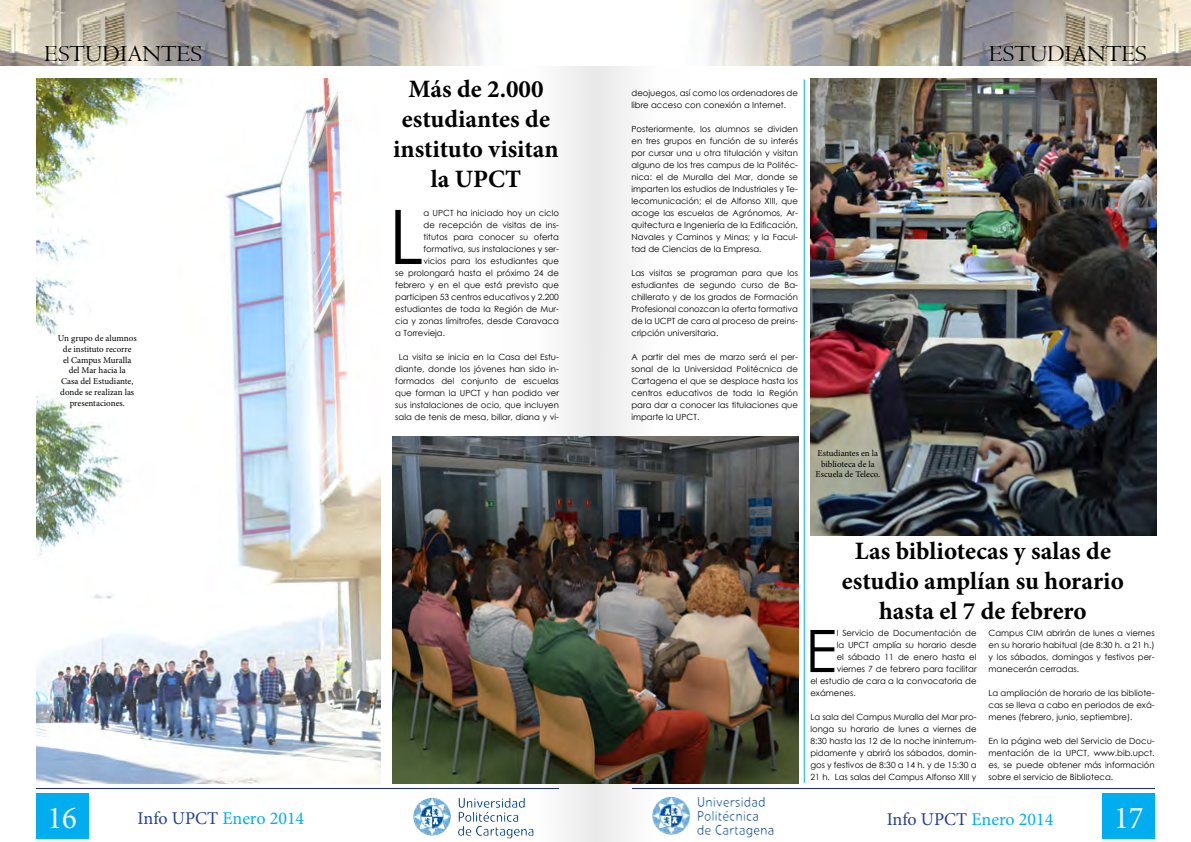
<style>
.page{position:relative;width:1191px;height:842px;background:#fff}
.page>*{position:absolute;margin:0;border:0;box-sizing:border-box;transform-origin:0 0}
.t1{font:75.3px "Century Gothic";color:#000}
.t2{font:58.6px "Century Gothic";color:#000}
.t3{font:31.8px "Minion Pro";color:#fff;scale:.96 1}
.t4{font:700 25px/30px "Minion Pro";color:#000;text-align:center}
.t5{font:24px "Centaur";color:#000}
.t6{font:18px "Minion Pro";color:#00aeef}
.t7{font:9px/10.8px "Minion Pro";color:#000;text-align:center}
.t8{font:8.5px/12px "Century Gothic";color:#000;text-align:justify}
.s1{color:#25408f}
</style>
<div class="page">
<div style="left:501px;top:1px;width:94px;height:841px;background:linear-gradient(to right,#fff,#ebebec)"></div>
<div style="left:595px;top:1px;width:94px;height:841px;background:linear-gradient(to right,#eaeaeb,#fff)"></div>
<div style="left:36px;top:793px;width:52px;height:45px;background:#00aeef"></div>
<div style="left:1102px;top:794px;width:52px;height:45px;background:#00aeef"></div>
<hr style="left:36px;top:788px;width:523px;height:1px;background:#1d2b7a">
<hr style="left:632px;top:788px;width:522px;height:1px;background:#1d2b7a">
<img style="left:0;top:0;width:1191px;height:65px">
<img style="left:647px;top:789px;width:127px;height:51px">
<img style="left:413px;top:789px;width:146px;height:53px">
<img style="left:393px;top:437px;width:405px;height:346px">
<img style="left:36px;top:79px;width:345px;height:704px">
<img style="left:810px;top:79px;width:346px;height:457px">
<hr style="left:804px;top:79px;width:1px;height:704px;background:#00aeef">
<h3 class="t5" style="left:45px;top:39px;width:159px">ESTUDIANTES</h3>
<h3 class="t5" style="left:989px;top:39px;width:159px">ESTUDIANTES</h3>
<p class="t7" style="left:58px;top:333px;width:80px">Un grupo de alumnos de instituto recorre<br>el Campus Muralla del Mar hacia la<br>Casa del Estudiante, donde se realizan las presentaciones.</p>
<h3 class="t4" style="left:393px;top:74px;width:167px">Más de 2.000 estudiantes de instituto visitan la UPCT</h3>
<h1 class="t1" style="left:389px;top:184px;width:36px">L</h1>
<p class="t8" style="left:423px;top:207px;width:137px">a UPCT ha iniciado hoy un ciclo</p>
<p class="t8" style="left:423px;top:219px;width:137px">de recepción de visitas de ins-</p>
<p class="t8" style="left:423px;top:231px;width:137px">titutos para conocer su oferta</p>
<p class="t8" style="left:423px;top:243px;width:137px">formativa, sus instalaciones y ser-</p>
<p class="t8" style="left:423px;top:255px;width:137px">vicios para los estudiantes que</p>
<p class="t8" style="left:395px;top:267px;width:165px">se prolongará hasta el próximo 24 de</p>
<p class="t8" style="left:395px;top:279px;width:165px">febrero y en el que está previsto que</p>
<p class="t8" style="left:395px;top:291px;width:165px">participen 53 centros educativos y 2.200</p>
<p class="t8" style="left:395px;top:303px;width:165px">estudiantes de toda la Región de Mur-</p>
<p class="t8" style="left:395px;top:315px;width:165px">cia y zonas límitrofes, desde Caravaca</p>
<p class="t8" style="left:395px;top:327px;width:51px">a Torrevieja.</p>
<p class="t8" style="left:395px;top:351px;width:165px;text-align:center">La visita se inicia en la Casa del Estu&shy;diante, donde los jóvenes han sido in&shy;formados del conjunto de escuelas que forman la UPCT y han podido ver sus instalaciones de ocio, que incluyen sala de tenis de mesa, billar, diana y vi-</p>
<p class="t8" style="left:631px;top:87px;width:168px">deojuegos, así como los ordenadores de libre acceso con conexión a Internet.</p>
<p class="t8" style="left:631px;top:123px;width:168px">Posteriormente, los alumnos se dividen en tres grupos en función de su interés por cursar una u otra titulación y visitan alguno de los tres campus de la Politéc&shy;nica: el de Muralla del Mar, donde se imparten los estudios de Industriales y Te&shy;lecomunicación; el de Alfonso XIII, que acoge las escuelas de Agrónomos, Ar&shy;quitectura e Ingeniería de la Edificación, Navales y Caminos y Minas; y la Facul&shy;tad de Ciencias de la Empresa.</p>
<p class="t8" style="left:631px;top:267px;width:168px">Las visitas se programan para que los estudiantes de segundo curso de Ba&shy;chillerato y de los grados de Formación Profesional conozcan la oferta formativa de la UCPT de cara al proceso de preins&shy;cripción universitaria.</p>
<p class="t8" style="left:631px;top:351px;width:168px">A partir del mes de marzo será el per&shy;sonal de la Universidad Politécnica de Cartagena el que se desplace hasta los centros educativos de toda la Región para dar a conocer las titulaciones que imparte la UPCT.</p>
<p class="t7" style="left:815px;top:448px;width:66px">Estudiantes en la biblioteca de la<br>Escuela de Teleco.</p>
<h3 class="t4" style="left:842px;top:536px;width:283px">Las bibliotecas y salas de estudio amplían su horario hasta el 7 de febrero</h3>
<h2 class="t2" style="left:805px;top:610px;width:33px">E</h2>
<p class="t8" style="left:836px;top:627px;width:141px">l Servicio de Documentación de</p>
<p class="t8" style="left:836px;top:639px;width:141px">la UPCT amplía su horario desde</p>
<p class="t8" style="left:836px;top:651px;width:141px">el sábado 11 de enero hasta el</p>
<p class="t8" style="left:836px;top:663px;width:141px">viernes 7 de febrero para facilitar</p>
<p class="t8" style="left:810px;top:675px;width:168px">el estudio de cara a la convocatoria de</p>
<p class="t8" style="left:810px;top:687px;width:47px">exámenes.</p>
<p class="t8" style="left:810px;top:711px;width:168px">La sala del Campus Muralla del Mar pro&shy;longa su horario de lunes a viernes de 8:30 hasta las 12 de la noche ininterrum&shy;pidamente y abrirá los sábados, domin&shy;gos y festivos de 8:30 a 14 h. y de 15:30 a 21 h. Las salas del Campus Alfonso XIII y</p>
<p class="t8" style="left:988px;top:627px;width:168px">Campus CIM abrirán de lunes a viernes en su horario habitual (de 8:30 h. a 21 h.) y los sábados, domingos y festivos per&shy;manecerán cerradas.</p>
<p class="t8" style="left:988px;top:687px;width:168px">La ampliación de horario de las bibliote&shy;cas se lleva a cabo en periodos de exá&shy;menes (febrero, junio, septiembre).</p>
<p class="t8" style="left:988px;top:735px;width:168px">En la página web del Servicio de Docu&shy;mentación de la UPCT, www.bib.upct. es, se puede obtener más información sobre el servicio de Biblioteca.</p>
<h3 class="t3" style="left:47px;top:797px;width:32px">16</h3>
<h3 class="t3" style="left:1114px;top:797px;width:32px">17</h3>
<h3 class="t6" style="left:138px;top:806px;width:168px"><span class="s1">Info UPCT</span> Enero 2014</h3>
<h3 class="t6" style="left:886px;top:807px;width:168px"><span class="s1">Info UPCT</span> Enero 2014</h3>
</div>
